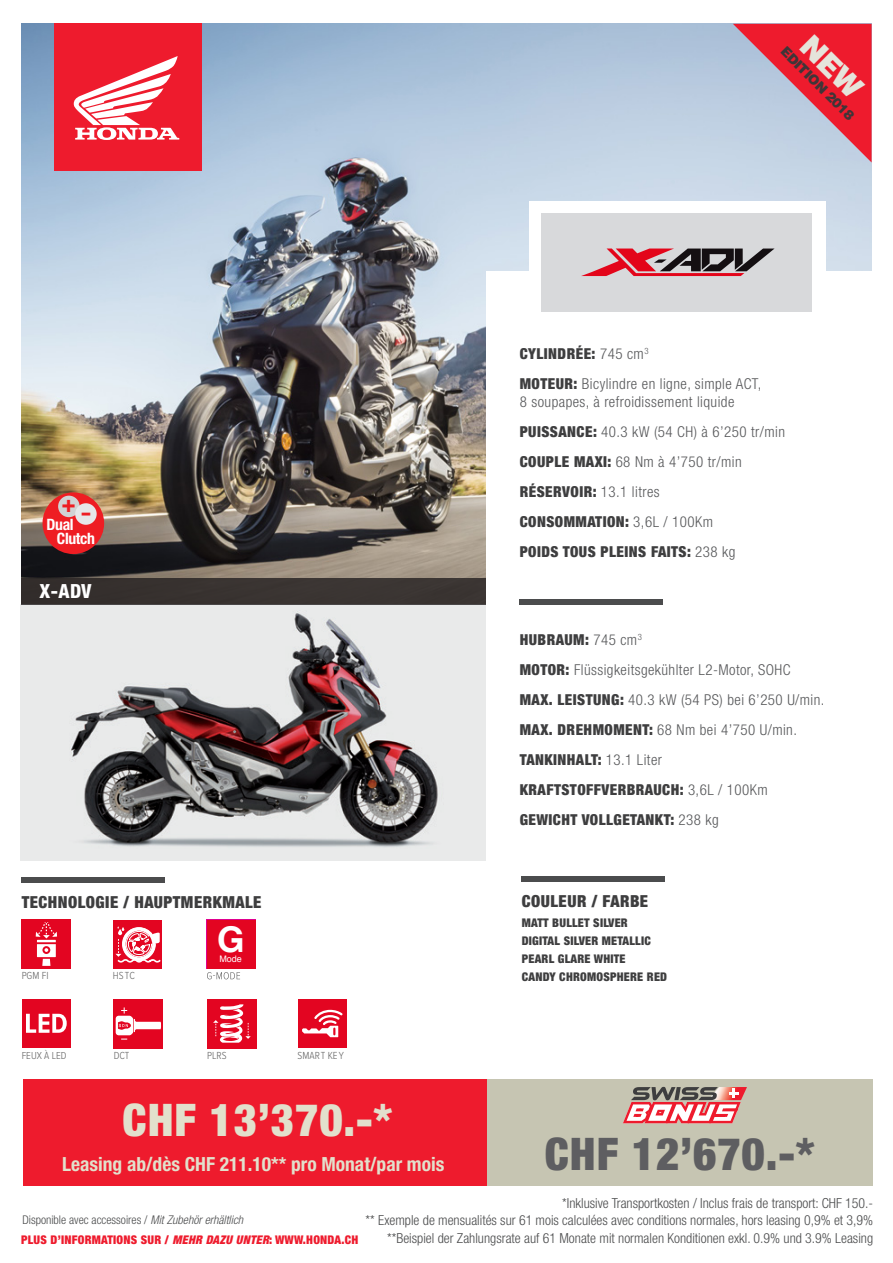
<style>
.page{position:relative;width:893px;height:1263px;background:#fff}
.page>*{position:absolute;margin:0;border:0;box-sizing:border-box;transform-origin:0 0}
.t1{font:900 condensed 45px "Helvetica Neue LT Std";letter-spacing:.02em;color:#e2e0cc}
.t2{font:900 condensed 45px "Helvetica Neue LT Std";letter-spacing:.02em;color:#5e5e61}
.t3{font:700 condensed 39.45px "Helvetica Neue LT Std";color:#fff}
.t4{font:700 35.55px "Helvetica";color:#fff}
.t5{font:700 condensed 24px "Helvetica Neue LT Std";color:#ee1d23}
.t6{font:700 condensed 19.5px "Helvetica Neue LT Std";color:#e2e0cc}
.t7{font:800 condensed 19.5px "Helvetica Neue LT Std";color:#fff}
.t8{font:900 condensed 16.5px "Helvetica Neue LT";letter-spacing:.03em;color:#3e3e3f}
.t9{font:700 condensed 15.75px/14.5px "Helvetica Neue LT Std";letter-spacing:-.02em;color:#fff}
.t10{font:300 condensed 15px/30px "Helvetica Neue LT Std";letter-spacing:.03em;color:#57585a}
.t11{font:900 condensed 15px/30px "Helvetica Neue LT";letter-spacing:.03em;color:#3e3e3f}
.t12{font:300 condensed 13.8px/17.7px "Helvetica Neue LT Std";color:#4b4c4d;text-align:right}
.t13{font:900 13.5px "Helvetica LT Std";color:#3f3538}
.t14{font:900 condensed 12px/18px "Helvetica Neue LT Std";letter-spacing:.02em;color:#3e3e3f}
.t15{font:900 condensed 12px "Helvetica Neue LT Std";letter-spacing:.02em;color:#ee1b2d}
.t16{font:300 condensed 12px "Helvetica Neue LT Std";color:#4b4c4d}
.t17{font:300 10.65px "Proxima Nova Cond";color:#616161}
.t18{font:300 10.5px "Proxima Nova Cond";color:#616161}
.t19{font:9px "Helvetica";color:#fff}
.s1{font-family:"Helvetica Neue LT Std";font-weight:300;color:#57585a}
.s2{font-family:"Helvetica Neue LT";font-weight:900;color:#3e3e3f}
.s3{font-style:italic}
</style>
<div class="page">
<img style="left:21px;top:23px;width:851px;height:555px">
<img style="left:21px;top:605px;width:465px;height:255px">
<div style="left:486px;top:271px;width:389px;height:616px;background:#fff"></div>
<div style="left:530px;top:201px;width:296px;height:112px;background:#fff"></div>
<div style="left:522px;top:877px;width:143px;height:5px;background:#4b4c4d"></div>
<div style="left:520px;top:600px;width:143px;height:5px;background:#4b4c4d"></div>
<div style="left:21px;top:578px;width:465px;height:27px;background:#393331"></div>
<div style="left:21px;top:877px;width:143px;height:5px;background:#4b4c4d"></div>
<div style="left:23px;top:1079px;width:464px;height:106px;background:#ee1b2d"></div>
<div style="left:487px;top:1079px;width:385px;height:106px;background:#c6c5b2"></div>
<img style="left:741px;top:1087px;width:6px;height:13px">
<svg style="left:623px;top:1087px;width:118px;height:36px"></svg>
<div style="left:22px;top:919px;width:49px;height:50px;background:#e30521"></div>
<svg style="left:36px;top:922px;width:21px;height:44px"></svg>
<div style="left:22px;top:999px;width:49px;height:49px;background:#e30521"></div>
<svg style="left:26px;top:1014px;width:41px;height:19px"></svg>
<div style="left:114px;top:999px;width:49px;height:49px;background:#e30521"></div>
<svg style="left:116px;top:1007px;width:45px;height:32px"></svg>
<div style="left:207px;top:999px;width:50px;height:49px;background:#e30521"></div>
<svg style="left:213px;top:1004px;width:38px;height:39px"></svg>
<div style="left:113px;top:919px;width:49px;height:49px;background:#e30521"></div>
<svg style="left:115px;top:926px;width:46px;height:37px"></svg>
<svg style="left:206px;top:919px;width:50px;height:50px"></svg>
<div style="left:207px;top:919px;width:49px;height:49px;background:#e30521"></div>
<svg style="left:207px;top:972px;width:33px;height:7px"></svg>
<div style="left:298px;top:999px;width:49px;height:49px;background:#e30521"></div>
<svg style="left:302px;top:1010px;width:41px;height:27px"></svg>
<div style="left:542px;top:213px;width:270px;height:98px;background:#d8d9db"></div>
<div style="left:43px;top:492px;width:61px;height:62px;background:#ee1d23;border-radius:50%"></div>
<div style="left:58px;top:496px;width:22px;height:21px;background:#d1d2d4;border-radius:50%"></div>
<div style="left:75px;top:503px;width:22px;height:22px;background:#e6e7e9;border-radius:50%"></div>
<div style="left:54px;top:23px;width:147px;height:148px;background:#ee1b2d"></div>
<svg style="left:74px;top:56px;width:105px;height:84px"></svg>
<svg style="left:581px;top:248px;width:194px;height:28px"></svg>
<svg style="left:733px;top:24px;width:139px;height:139px;background:#d47587"></svg>
<p class="t13" style="left:789px;top:43px;width:99px;rotate:45deg">EDITION 2018</p>
<h3 class="t5" style="left:61px;top:494px;width:32px">+-</h3>
<p class="t9" style="left:57px;top:517px;width:40px;text-indent:-10px">Dual<br>Clutch</p>
<h2 class="t3" style="left:59px;top:560px;width:24px">D</h2>
<h3 class="t7" style="left:40px;top:578px;width:54px">X-ADV</h3>
<p class="t8" style="left:22px;top:891px;width:241px">TECHNOLOGIE / HAUPTMERKMALE</p>
<p class="t17" style="left:22px;top:968px;width:29px">PGM FI</p>
<p class="t17" style="left:113px;top:968px;width:23px">HSTC</p>
<h3 class="t4" style="left:217px;top:924px;width:29px">G</h3>
<p class="t19" style="left:219px;top:955px;width:24px">Mode</p>
<p class="t18" style="left:22px;top:1047px;width:46px">FEUX À LED</p>
<p class="t17" style="left:114px;top:1047px;width:17px">DCT</p>
<p class="t17" style="left:207px;top:1047px;width:21px">PLRS</p>
<p class="t17" style="left:298px;top:1047px;width:48px">SMART KEY</p>
<h1 class="t1" style="left:123px;top:1093px;width:271px">CHF 13’370.-*</h1>
<h3 class="t6" style="left:62px;top:1152px;width:384px">Leasing ab/dès CHF 211.10** pro Monat/par mois</h3>
<p class="t11" style="left:520px;top:338px;width:130px">CYLINDRÉE: <span class="s1">745 cm</span><sup>3</sup></p>
<p class="t10" style="left:520px;top:374px;width:243px;line-height:18px"><span class="s2">MOTEUR:</span> Bicylindre en ligne, simple ACT,<br>8 soupapes, à refroidissement liquide</p>
<p class="t10" style="left:520px;top:416px;width:267px"><span class="s2">PUISSANCE:</span> 40.3 kW (54 CH) à 6’250 tr/min<br><span class="s2">COUPLE MAXI:</span> 68 Nm à 4’750 tr/min</p>
<p class="t11" style="left:520px;top:476px;width:217px">RÉSERVOIR: <span class="s1">13.1 litres<br></span>CONSOMMATION: <span class="s1">3,6L / 100Km<br></span>POIDS TOUS PLEINS FAITS: <span class="s1">238 kg</span></p>
<p class="t11" style="left:520px;top:625px;width:124px">HUBRAUM: <span class="s1">745 cm</span><sup>3</sup></p>
<p class="t10" style="left:520px;top:655px;width:306px"><span class="s2">MOTOR:</span> Flüssigkeitsgekühlter L2-Motor, SOHC<br><span class="s2">MAX. LEISTUNG:</span> 40.3 kW (54 PS) bei 6’250 U/min.<br><span class="s2">MAX. DREHMOMENT:</span> 68 Nm bei 4’750 U/min.</p>
<p class="t11" style="left:520px;top:745px;width:250px">TANKINHALT: <span class="s1">13.1 Liter<br></span>KRAFTSTOFFVERBRAUCH: <span class="s1">3,6L / 100Km<br></span>GEWICHT VOLLGETANKT: <span class="s1">238 kg</span></p>
<p class="t8" style="left:522px;top:891px;width:128px">COULEUR / FARBE</p>
<p class="t14" style="left:522px;top:913px;width:147px">MATT BULLET SILVER<br>DIGITAL SILVER METALLIC<br>PEARL GLARE WHITE<br>CANDY CHROMOSPHERE RED</p>
<h1 class="t2" style="left:545px;top:1126px;width:271px">CHF 12’670.-*</h1>
<p class="t16" style="left:22px;top:1213px;width:222px">Disponible avec accessoires / <span class="s3">Mit Zubehör erhältlich</span></p>
<p class="t15" style="left:21px;top:1232px;width:339px">PLUS D’INFORMATIONS SUR / <span class="s3">MEHR DAZU UNTER</span>: WWW.HONDA.CH</p>
<p class="t12" style="left:366px;top:1194px;width:509px">*Inklusive Transportkosten / Inclus frais de transport: CHF 150.-<br>** Exemple de mensualités sur 61 mois calculées avec conditions normales, hors leasing 0,9% et 3,9% **Beispiel der Zahlungsrate auf 61 Monate mit normalen Konditionen exkl. 0.9% und 3.9% Leasing</p>
</div>
